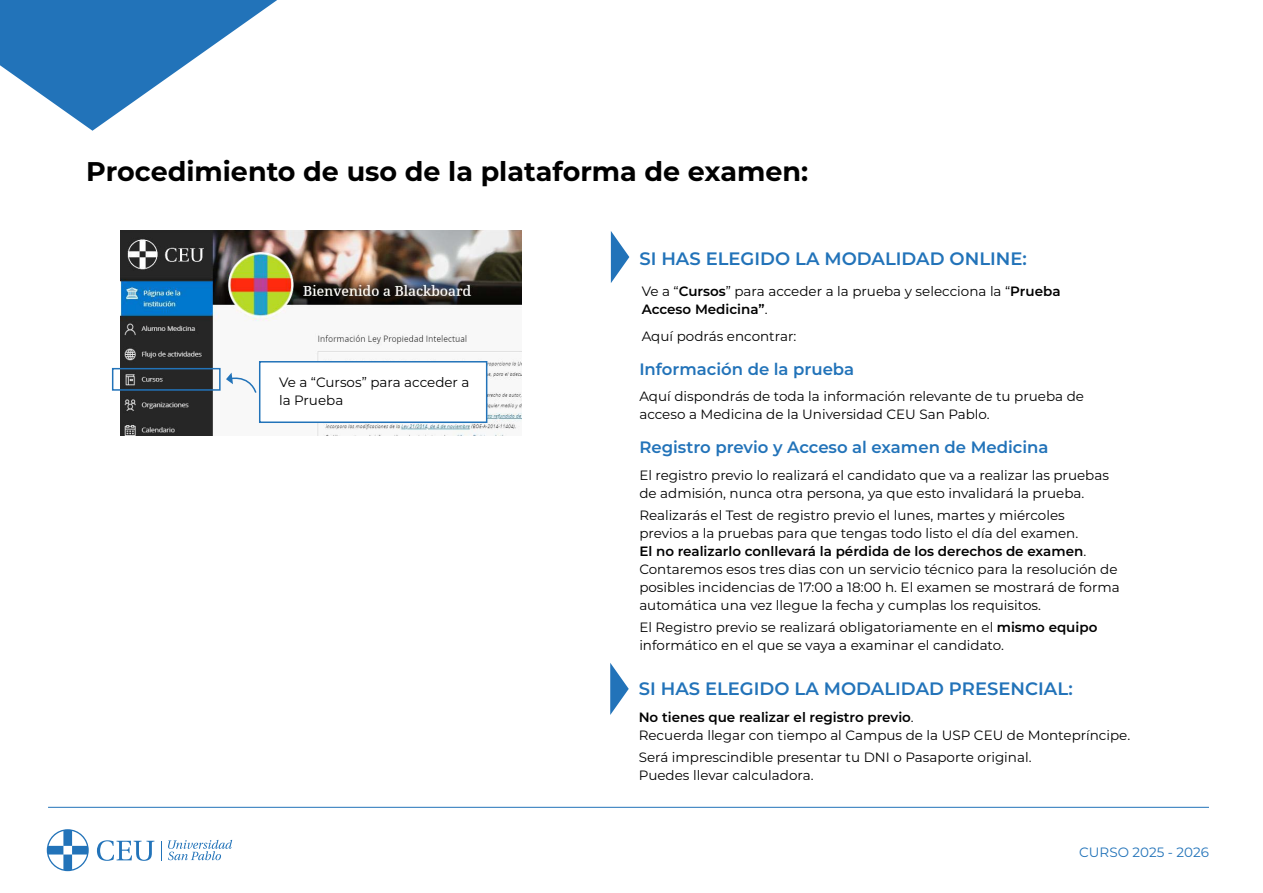
<style>
.page{position:relative;width:1263px;height:893px;background:#fff}
.page>*{position:absolute;margin:0;border:0;box-sizing:border-box;transform-origin:0 0}
.t1{font:700 27px "Montserrat";color:#000}
.t2{font:600 18px "Montserrat";color:#2273b9}
.t3{font:600 16.5px "Montserrat";color:#2273b9}
.t4{font:13.5px/18px "Montserrat";color:#000}
.t5{font:13.5px "Montserrat";color:#2273b9}
.s1{font-weight:600}
</style>
<div class="page">
<svg style="left:161px;top:841px;width:1px;height:19px"></svg>
<svg style="left:168px;top:840px;width:64px;height:20px"></svg>
<svg style="left:97px;top:840px;width:57px;height:21px"></svg>
<svg style="left:47px;top:829px;width:42px;height:42px"></svg>
<hr style="left:48px;top:807px;width:1161px;height:1px;background:#2273b9">
<svg style="left:0;top:0;width:277px;height:131px"></svg>
<svg style="left:610px;top:663px;width:19px;height:52px"></svg>
<svg style="left:611px;top:231px;width:18px;height:52px"></svg>
<img style="left:120px;top:231px;width:401px;height:204px">
<div style="left:259px;top:361px;width:228px;height:62px;background:#fff;border:2px solid #2273b9"></div>
<div style="left:112px;top:368px;width:109px;height:23px;border:2px solid #2273b9"></div>
<svg style="left:226px;top:373px;width:31px;height:21px"></svg>
<h1 class="t1" style="left:86px;top:152px;width:723px">Procedimiento de uso de la plataforma de examen:</h1>
<p class="t4" style="left:279px;top:373px;width:192px">Ve a “Cursos” para acceder a la Prueba</p>
<h2 class="t2" style="left:639px;top:246px;width:389px">SI HAS ELEGIDO LA MODALIDAD ONLINE:</h2>
<p class="t4" style="left:642px;top:282px;width:420px">Ve a “<span class="s1">Cursos</span>” para acceder a la prueba y selecciona la “<span class="s1">Prueba<br>Acceso Medicina”</span>.</p>
<p class="t4" style="left:642px;top:326px;width:156px">Aquí podrás encontrar:</p>
<p class="t3" style="left:639px;top:357px;width:216px">Información de la prueba</p>
<p class="t4" style="left:639px;top:387px;width:446px">Aquí dispondrás de toda la información relevante de tu prueba de acceso a Medicina de la Universidad CEU San Pablo.</p>
<p class="t3" style="left:639px;top:436px;width:411px">Registro previo y Acceso al examen de Medicina</p>
<p class="t4" style="left:639px;top:466px;width:471px">El registro previo lo realizará el candidato que va a realizar las pruebas de admisión, nunca otra persona, ya que esto invalidará la prueba.</p>
<p class="t4" style="left:639px;top:506px;width:482px">Realizarás el Test de registro previo el lunes, martes y miércoles<br>previos a la pruebas para que tengas todo listo el día del examen.<br><span class="s1">El no realizarlo conllevará la pérdida de los derechos de examen</span>.<br>Contaremos esos tres dias con un servicio técnico para la resolución de posibles incidencias de 17:00 a 18:00 h. El examen se mostrará de forma automática una vez llegue la fecha y cumplas los requisitos.</p>
<p class="t4" style="left:639px;top:618px;width:459px">El Registro previo se realizará obligatoriamente en el <span class="s1">mismo equipo </span>informático en el que se vaya a examinar el candidato.</p>
<h2 class="t2" style="left:639px;top:676px;width:436px">SI HAS ELEGIDO LA MODALIDAD PRESENCIAL:</h2>
<p class="t4" style="left:639px;top:708px;width:493px"><span class="s1">No tienes que realizar el registro previo</span>.<br>Recuerda llegar con tiempo al Campus de la USP CEU de Montepríncipe.</p>
<p class="t4" style="left:639px;top:748px;width:394px">Será imprescindible presentar tu DNI o Pasaporte original.<br>Puedes llevar calculadora.</p>
<p class="t5" style="left:1079px;top:843px;width:131px">CURSO 2025 - 2026</p>
</div>
